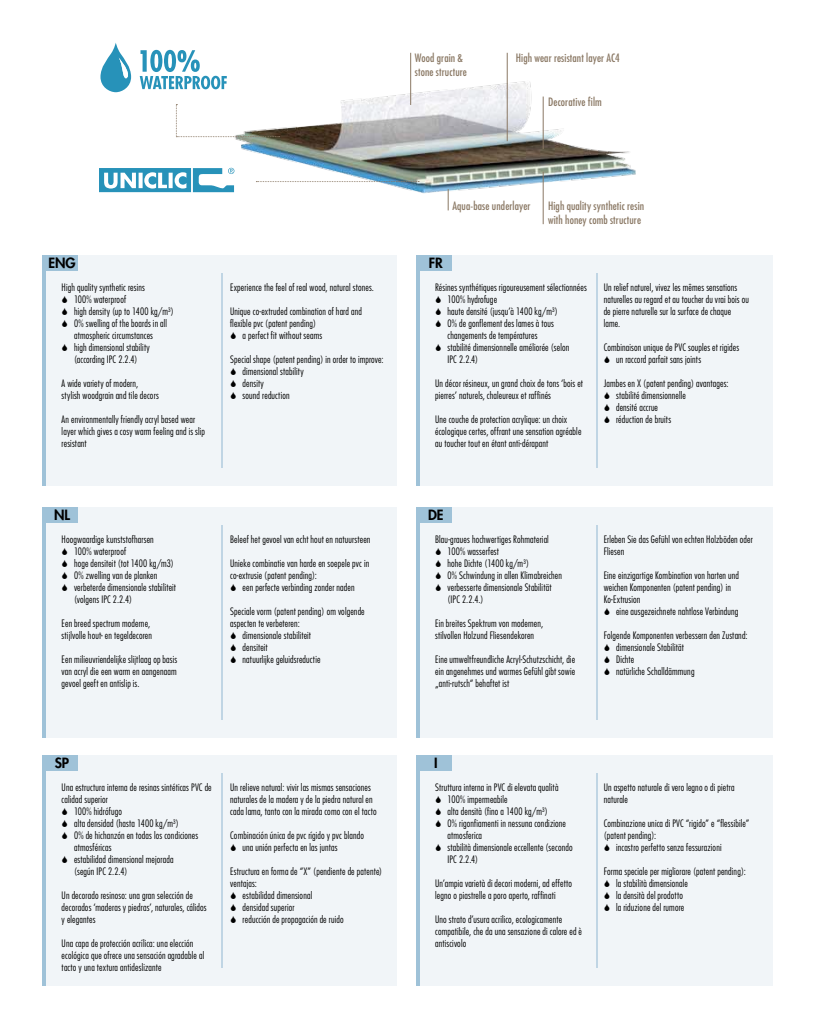
<style>
.page{position:relative;width:815px;height:1028px;background:#fff}
.page>*{position:absolute;margin:0;border:0;box-sizing:border-box;transform-origin:0 0}
.t1{font:800 13.75px "Futura Std";letter-spacing:-.005em;color:#000}
.t2{font:condensed 11.25px/13.8px "Futura Std";letter-spacing:.01em;color:#8a7864}
.t3{font:300 condensed 10px/12px "Futura Std";letter-spacing:.015em;color:#000}
</style>
<div class="page">
<img style="left:225px;top:63px;width:411px;height:145px">
<svg style="left:448px;top:189px;width:1px;height:21px"></svg>
<hr style="left:543px;top:172px;width:1px;height:52px;background:#8a7864">
<hr style="left:543px;top:97px;width:1px;height:52px;background:#8a7864">
<hr style="left:507px;top:53px;width:1px;height:88px;background:#8a7864">
<hr style="left:410px;top:53px;width:1px;height:52px;background:#8a7864">
<svg style="left:140px;top:50px;width:87px;height:39px"></svg>
<svg style="left:100px;top:43px;width:31px;height:49px"></svg>
<svg style="left:99px;top:168px;width:135px;height:24px"></svg>
<svg style="left:256px;top:181px;width:163px;height:1px"></svg>
<svg style="left:176px;top:104px;width:104px;height:33px"></svg>
<div style="left:43px;top:255px;width:354px;height:230px;background:#f1f5f8"></div>
<div style="left:43px;top:507px;width:354px;height:230px;background:#f1f5f8"></div>
<div style="left:43px;top:755px;width:354px;height:230px;background:#f1f5f8"></div>
<div style="left:418px;top:255px;width:354px;height:230px;background:#f1f5f8"></div>
<div style="left:418px;top:507px;width:354px;height:230px;background:#f1f5f8"></div>
<div style="left:418px;top:755px;width:354px;height:230px;background:#f1f5f8"></div>
<hr style="left:43px;top:255px;width:3px;height:230px;background:#9fc2d8">
<hr style="left:221px;top:273px;width:2px;height:195px;background:#c0d5e4">
<hr style="left:596px;top:273px;width:2px;height:195px;background:#c0d5e4">
<hr style="left:221px;top:525px;width:2px;height:195px;background:#c0d5e4">
<hr style="left:596px;top:525px;width:2px;height:195px;background:#c0d5e4">
<hr style="left:221px;top:772px;width:2px;height:195px;background:#c0d5e4">
<hr style="left:596px;top:772px;width:2px;height:195px;background:#c0d5e4">
<div style="left:46px;top:255px;width:32px;height:15px;background:#9fc2d8"></div>
<div style="left:46px;top:507px;width:32px;height:15px;background:#9fc2d8"></div>
<div style="left:46px;top:755px;width:32px;height:15px;background:#9fc2d8"></div>
<hr style="left:416px;top:255px;width:4px;height:230px;background:#9fc2d8">
<hr style="left:43px;top:507px;width:3px;height:230px;background:#9fc2d8">
<hr style="left:416px;top:507px;width:4px;height:230px;background:#9fc2d8">
<hr style="left:43px;top:755px;width:3px;height:230px;background:#9fc2d8">
<hr style="left:416px;top:755px;width:4px;height:230px;background:#9fc2d8">
<div style="left:420px;top:255px;width:32px;height:15px;background:#9fc2d8"></div>
<div style="left:420px;top:507px;width:32px;height:15px;background:#9fc2d8"></div>
<div style="left:420px;top:755px;width:32px;height:15px;background:#9fc2d8"></div>
<p class="t2" style="left:415px;top:51px;width:54px">Wood grain &amp; stone structure</p>
<p class="t2" style="left:516px;top:51px;width:106px">High wear resistant layer AC4</p>
<p class="t2" style="left:548px;top:95px;width:55px">Decorative film</p>
<h1 class="t1" style="left:48px;top:254px;width:29px">ENG</h1>
<p class="t3" style="left:74px;top:281px;width:101px;text-indent:-12px">High quality synthetic resins<br>100% waterproof<br>high density (up to 1400 kg/m³)<br>0% swelling of the boards in all atmospheric circumstances<br>high dimensional stability (according IPC 2.2.4)</p>
<p class="t3" style="left:62px;top:377px;width:99px">A wide variety of modern, stylish woodgrain and tile decors</p>
<p class="t3" style="left:62px;top:413px;width:145px">An environmentally friendly acryl based wear layer which gives a cosy warm feeling and is slip resistant</p>
<h1 class="t1" style="left:54px;top:506px;width:17px">NL</h1>
<p class="t3" style="left:74px;top:533px;width:104px;text-indent:-12px">Hoogwaardige kunststofharsen<br>100% waterproof<br>hoge densiteit (tot 1400 kg/m3)<br>0% zwelling van de planken verbeterde dimensionale stabiliteit (volgens IPC 2.2.4)</p>
<p class="t3" style="left:62px;top:617px;width:92px">Een breed spectrum moderne, stijlvolle hout- en tegeldecoren</p>
<p class="t3" style="left:62px;top:653px;width:117px;text-align:justify">Een milieuvriendelijke slijtlaag op basis van acryl die een warm en aangenaam gevoel geeft en antislip is.</p>
<p class="t3" style="left:230px;top:281px;width:145px">Experience the feel of real wood, natural stones.</p>
<p class="t3" style="left:230px;top:305px;width:133px">Unique co-extruded combination of hard and</p>
<p class="t3" style="left:230px;top:317px;width:87px">flexible pvc (patent pending)</p>
<p class="t3" style="left:243px;top:329px;width:81px">a perfect fit without seams</p>
<p class="t3" style="left:243px;top:353px;width:143px;text-indent:-12px">Special shape (patent pending) in order to improve: dimensional stability<br>density<br>sound reduction</p>
<p class="t3" style="left:230px;top:533px;width:142px">Beleef het gevoel van echt hout en natuursteen</p>
<p class="t3" style="left:230px;top:557px;width:141px">Unieke combinatie van harde en soepele pvc in co-extrusie (patent pending):</p>
<p class="t3" style="left:243px;top:581px;width:114px">een perfecte verbinding zonder naden</p>
<p class="t3" style="left:230px;top:605px;width:136px">Speciale vorm (patent pending) om volgende</p>
<p class="t3" style="left:230px;top:617px;width:71px">aspecten te verbeteren:</p>
<p class="t3" style="left:243px;top:629px;width:70px">dimensionale stabiliteit</p>
<p class="t3" style="left:243px;top:641px;width:27px">densiteit</p>
<p class="t3" style="left:243px;top:653px;width:79px">natuurlijke geluidsreductie</p>
<h1 class="t1" style="left:55px;top:754px;width:16px">SP</h1>
<p class="t3" style="left:62px;top:781px;width:152px">Una estructura interna de resinas sintéticas PVC de</p>
<p class="t3" style="left:62px;top:793px;width:48px">calidad superior</p>
<p class="t3" style="left:74px;top:805px;width:49px">100% hidrófugo</p>
<p class="t3" style="left:74px;top:817px;width:106px">alta densidad (hasta 1400 kg/m³)</p>
<p class="t3" style="left:74px;top:829px;width:126px">0% de hichanzón en todas los condiciones</p>
<p class="t3" style="left:74px;top:841px;width:39px">atmosféricas</p>
<p class="t3" style="left:74px;top:853px;width:101px">estabilidad dimensional mejorada</p>
<p class="t3" style="left:74px;top:865px;width:55px">(según IPC 2.2.4)</p>
<p class="t3" style="left:62px;top:889px;width:147px">Un decorado resinoso: una gran selección de decorados ‘maderas y piedras’, naturales, cálidos y elegantes</p>
<p class="t3" style="left:62px;top:937px;width:144px">Una capa de protección acrílica: una elección ecológica que ofrece una sensación agradable al tacto y una textura antideslizante</p>
<p class="t3" style="left:230px;top:781px;width:148px">Un relieve natural: vivir las mismas sensaciones naturales de la madera y de la piedra natural en cada lama, tanto con la mirada como con el tacto</p>
<p class="t3" style="left:243px;top:829px;width:123px;text-indent:-12px">Combinación única de pvc rígido y pvc blando una unión perfecta en las juntas</p>
<p class="t3" style="left:230px;top:865px;width:154px">Estructura en forma de “X” (pendiente de patente)</p>
<p class="t3" style="left:230px;top:877px;width:28px">ventajas:</p>
<p class="t3" style="left:243px;top:889px;width:71px">estabilidad dimensional</p>
<p class="t3" style="left:243px;top:901px;width:53px">densidad superior</p>
<p class="t3" style="left:243px;top:913px;width:103px">reducción de propagación de ruido</p>
<p class="t2" style="left:452px;top:199px;width:80px">Aqua-base underlayer</p>
<h1 class="t1" style="left:429px;top:254px;width:15px">FR</h1>
<p class="t2" style="left:548px;top:199px;width:98px">High quality synthetic resin with honey comb structure</p>
<p class="t3" style="left:448px;top:281px;width:141px;text-indent:-12px">Résines synthétiques rigoureusement sélectionnées<br>100% hydrofuge<br>haute densité (jusqu’à 1400 kg/m³)<br>0% de gonflement des lames à tous changements de températures<br>stabilité dimensionnelle améliorée (selon<br>IPC 2.2.4)</p>
<p class="t3" style="left:435px;top:377px;width:149px">Un décor résineux, un grand choix de tons ‘bois et pierres’ naturels, chaleureux et raffinés</p>
<p class="t3" style="left:435px;top:413px;width:148px">Une couche de protection acrylique: un choix écologique certes, offrant une sensation agréable au toucher tout en étant anti-dérapant</p>
<p class="t3" style="left:604px;top:281px;width:147px">Un relief naturel, vivez les mêmes sensations naturelles au regard et au toucher du vrai bois ou de pierre naturelle sur la surface de chaque lame.</p>
<p class="t3" style="left:616px;top:341px;width:125px;text-indent:-12px">Combinaison unique de PVC souples et rigides un raccord parfait sans joints</p>
<p class="t3" style="left:616px;top:377px;width:114px;text-indent:-12px">Jambes en X (patent pending) avantages: stabilité dimensionnelle<br>densité accrue<br>réduction de bruits</p>
<h1 class="t1" style="left:428px;top:506px;width:17px">DE</h1>
<p class="t3" style="left:448px;top:533px;width:116px;text-indent:-12px">Blau-graues hochwertiges Rohmaterial<br>100% wasserfest<br>hohe Dichte (1400 kg/m³)<br>0% Schwindung in allen Klimabreichen verbesserte dimensionale Stabilität (IPC 2.2.4.)</p>
<p class="t3" style="left:435px;top:617px;width:109px">Ein breites Spektrum von modernen, stilvollen Holzund Fliesendekoren</p>
<p class="t3" style="left:435px;top:653px;width:142px;text-align:justify">Eine umweltfreundliche Acryl-Schutzschicht, die ein angenehmes und warmes Gefühl gibt sowie „anti-rutsch“ behaftet ist</p>
<p class="t3" style="left:604px;top:533px;width:151px">Erleben Sie das Gefühl von echten Holzböden oder<br>Fliesen</p>
<p class="t3" style="left:604px;top:569px;width:137px">Eine einzigartige Kombination von harten und weichen Komponenten (patent pending) in<br>Ko-Extrusion</p>
<p class="t3" style="left:616px;top:605px;width:124px">eine ausgezeichnete nahtlose Verbindung</p>
<p class="t3" style="left:616px;top:629px;width:133px;text-indent:-12px">Folgende Komponenten verbessern den Zustand: dimensionale Stabilität<br>Dichte<br>natürliche Schalldämmung</p>
<h1 class="t1" style="left:434px;top:754px;width:5px">I</h1>
<p class="t3" style="left:448px;top:781px;width:127px;text-indent:-12px">Struttura interna in PVC di elevata qualità<br>100% impermeabile<br>alta densità (fino a 1400 kg/m³)<br>0% rigonfiamenti in nessuna condizione atmosferica<br>stabilità dimensionale eccellente (secondo<br>IPC 2.2.4)</p>
<p class="t3" style="left:435px;top:877px;width:138px">Un’ampia varietà di decori moderni, ad effetto legno o piastrelle a poro aperto, raffinati</p>
<p class="t3" style="left:435px;top:913px;width:148px">Uno strato d’usura acrilico, ecologicamente compatibile, che da una sensazione di calore ed è antiscivolo</p>
<p class="t3" style="left:604px;top:781px;width:132px">Un aspetto naturale di vero legno o di pietra naturale</p>
<p class="t3" style="left:604px;top:817px;width:147px">Combinazione unica di PVC “rigido” e “flessibile”</p>
<p class="t3" style="left:604px;top:829px;width:54px">(patent pending):</p>
<p class="t3" style="left:616px;top:841px;width:107px">incastro perfetto senza fessurazioni</p>
<p class="t3" style="left:616px;top:865px;width:131px;text-indent:-12px">Forma speciale per migliorare (patent pending): la stabilità dimensionale<br>la densità del prodotto<br>la riduzione del rumore</p>
</div>
